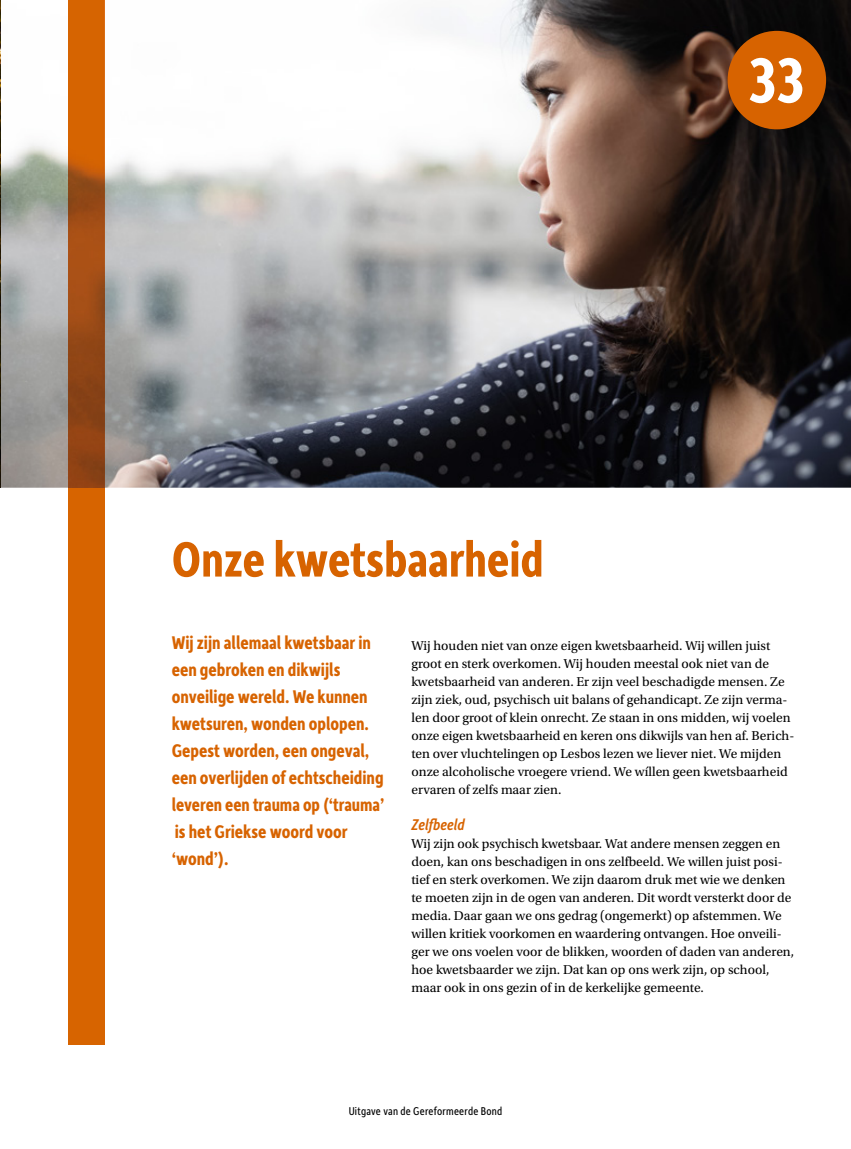
<style>
.page{position:relative;width:851px;height:1149px;background:#fff}
.page>*{position:absolute;margin:0;border:0;box-sizing:border-box;transform-origin:0 0}
.t1{font:700 67.5px "Depot New Condensed";color:#fff}
.t2{font:700 52.5px "Depot New Condensed";color:#d76300}
.t3{font:700 19.5px/27px "Depot New Condensed";color:#d76300}
.t4{font:italic 500 16.5px "Depot New Condensed";color:#d76300}
.t5{font:13.5px/18px "Utopia Std";color:#000}
.t6{font:12px "Depot New Condensed";letter-spacing:.02em;color:#000}
</style>
<div class="page">
<img style="left:1px;top:0;width:849px;height:487px">
<div style="left:727px;top:31px;width:99px;height:98px;background:#d76300;border-radius:50%"></div>
<hr style="left:0;top:0;width:1px;height:487px;background:#e7e8e7">
<div style="left:68px;top:487px;width:37px;height:557px;background:#d76400"></div>
<img style="left:68px;top:0;width:37px;height:487px">
<h2 class="t2" style="left:172px;top:525px;width:373px">Onze kwetsbaarheid</h2>
<h1 class="t1" style="left:748px;top:36px;width:58px">33</h1>
<p class="t3" style="left:172px;top:627px;width:214px">Wij zijn allemaal kwetsbaar in een gebroken en dikwijls onveilige wereld. We kunnen kwetsuren, wonden oplopen.<br>Gepest worden, een ongeval, een overlijden of echtscheiding leveren een trauma op (‘trauma’ is het Griekse woord voor ‘wond’).</p>
<p class="t5" style="left:411px;top:636px;width:384px">Wij houden niet van onze eigen kwetsbaarheid. Wij willen juist groot en sterk overkomen. Wij houden meestal ook niet van de kwetsbaarheid van anderen. Er zijn veel beschadigde mensen. Ze zijn ziek, oud, psychisch uit balans of gehandicapt. Ze zijn verma&shy;len door groot of klein onrecht. Ze staan in ons midden, wij voelen onze eigen kwetsbaarheid en keren ons dikwijls van hen af. Berich&shy;ten over vluchtelingen op Lesbos lezen we liever niet. We mijden onze alcoholische vroegere vriend. We wíllen geen kwetsbaarheid ervaren of zelfs maar zien.</p>
<p class="t4" style="left:411px;top:813px;width:55px">Zelfbeeld</p>
<p class="t5" style="left:411px;top:834px;width:384px">Wij zijn ook psychisch kwetsbaar. Wat andere mensen zeggen en doen, kan ons beschadigen in ons zelfbeeld. We willen juist posi&shy;tief en sterk overkomen. We zijn daarom druk met wie we denken te moeten zijn in de ogen van anderen. Dit wordt versterkt door de media. Daar gaan we ons gedrag (ongemerkt) op afstemmen. We willen kritiek voorkomen en waardering ontvangen. Hoe onveili&shy;ger we ons voelen voor de blikken, woorden of daden van anderen, hoe kwetsbaarder we zijn. Dat kan op ons werk zijn, op school, maar ook in ons gezin of in de kerkelijke gemeente.</p>
<p class="t6" style="left:348px;top:1102px;width:155px">Uitgave van de Gereformeerde Bond</p>
</div>
